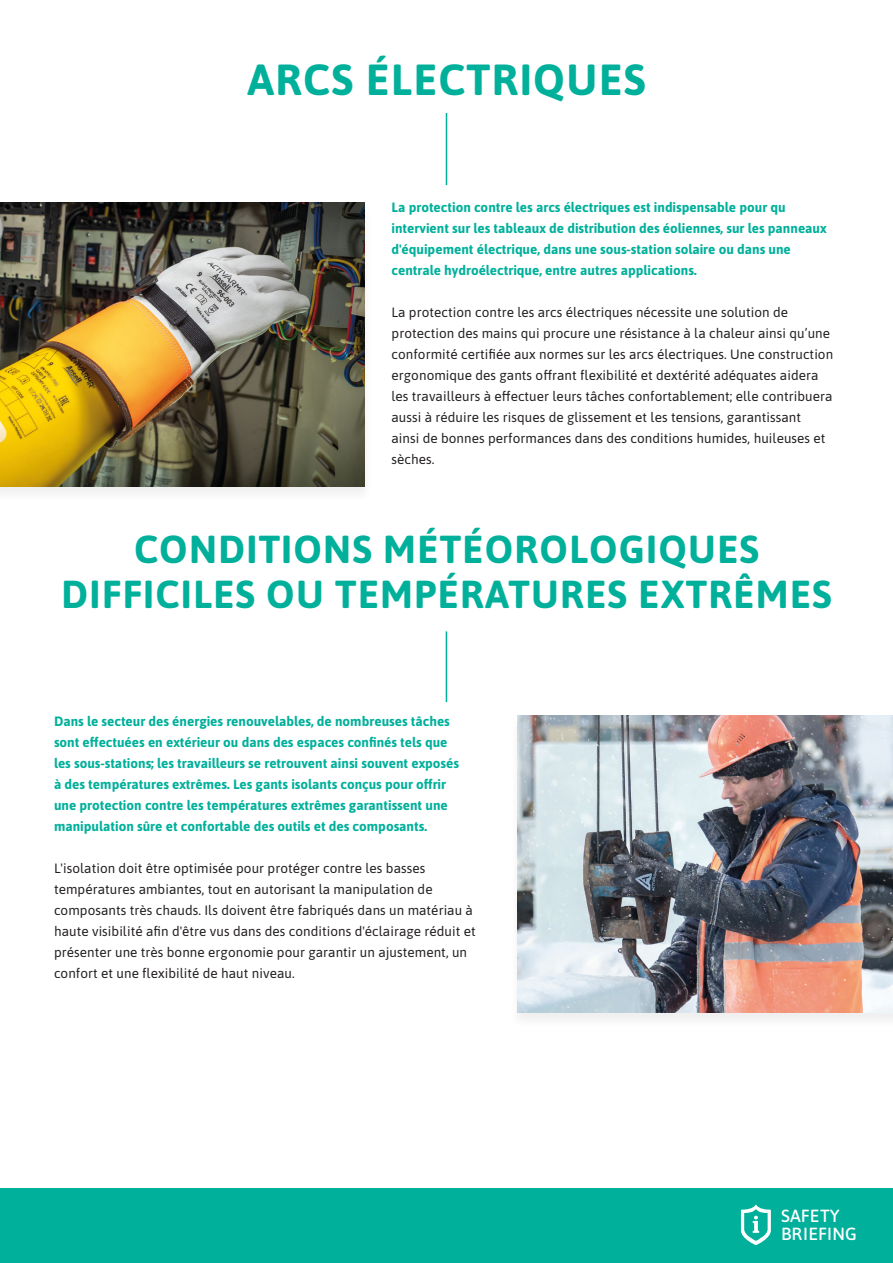
<style>
.page{position:relative;width:893px;height:1263px;background:#fff}
.page>*{position:absolute;margin:0;border:0;box-sizing:border-box;transform-origin:0 0}
.H1_Title_29_29{font:700 43.5px "Asap";letter-spacing:.03em;color:#00b09b}
.H1_Title_29_29-2{font:700 39px/45px "Asap";letter-spacing:.03em;color:#00b09b;text-align:center}
.t1{font:500 17.55px/17.5px "Asap";letter-spacing:.01em;color:#fff}
.Absatzformat_1{font:13.5px/21px "Asap";letter-spacing:.005em;color:#231f20}
.Content_Text_9_12{font:700 13.5px/21px "Asap";color:#00b09b}
</style>
<div class="page">
<hr style="left:446px;top:113px;width:1px;height:72px;background:#00b09b">
<hr style="left:446px;top:631px;width:1px;height:71px;background:#00b09b">
<div style="left:509px;top:716px;width:384px;height:313px;background:#f9f9f9"></div>
<img style="left:518px;top:716px;width:375px;height:297px">
<div style="left:0;top:203px;width:373px;height:300px;background:#231f20;opacity:.07"></div>
<img style="left:0;top:202px;width:364px;height:284px">
<div style="left:0;top:1188px;width:893px;height:75px;background:#00b09b"></div>
<svg style="left:741px;top:1205px;width:30px;height:40px"></svg>
<p class="H1_Title_29_29" style="left:247px;top:48px;width:399px">ARCS ÉLECTRIQUES</p>
<p class="Content_Text_9_12" style="left:392px;top:196px;width:437px">La protection contre les arcs électriques est indispensable pour qu intervient sur les tableaux de distribution des éoliennes, sur les panneaux d'équipement électrique, dans une sous-station solaire ou dans une centrale hydroélectrique, entre autres applications.</p>
<p class="Absatzformat_1" style="left:392px;top:301px;width:443px">La protection contre les arcs électriques nécessite une solution de protection des mains qui procure une résistance à la chaleur ainsi qu’une conformité certifiée aux normes sur les arcs électriques. Une construction ergonomique des gants offrant flexibilité et dextérité adéquates aidera les travailleurs à effectuer leurs tâches confortablement; elle contribuera aussi à réduire les risques de glissement et les tensions, garantissant<br>ainsi de bonnes performances dans des conditions humides, huileuses et sèches.</p>
<p class="H1_Title_29_29-2" style="left:61px;top:525px;width:772px">CONDITIONS MÉTÉOROLOGIQUES<br>DIFFICILES OU TEMPÉRATURES EXTRÊMES</p>
<p class="Content_Text_9_12" style="left:54px;top:710px;width:407px">Dans le secteur des énergies renouvelables, de nombreuses tâches sont effectuées en extérieur ou dans des espaces confinés tels que les sous-stations; les travailleurs se retrouvent ainsi souvent exposés à des températures extrêmes. Les gants isolants conçus pour offrir une protection contre les températures extrêmes garantissent une manipulation sûre et confortable des outils et des composants.</p>
<p class="Absatzformat_1" style="left:54px;top:857px;width:423px">L'isolation doit être optimisée pour protéger contre les basses températures ambiantes, tout en autorisant la manipulation de composants très chauds. Ils doivent être fabriqués dans un matériau à haute visibilité afin d'être vus dans des conditions d'éclairage réduit et présenter une très bonne ergonomie pour garantir un ajustement, un confort et une flexibilité de haut niveau.</p>
<p class="t1" style="left:781px;top:1206px;width:77px">SAFETY<br>BRIEFING</p>
</div>
